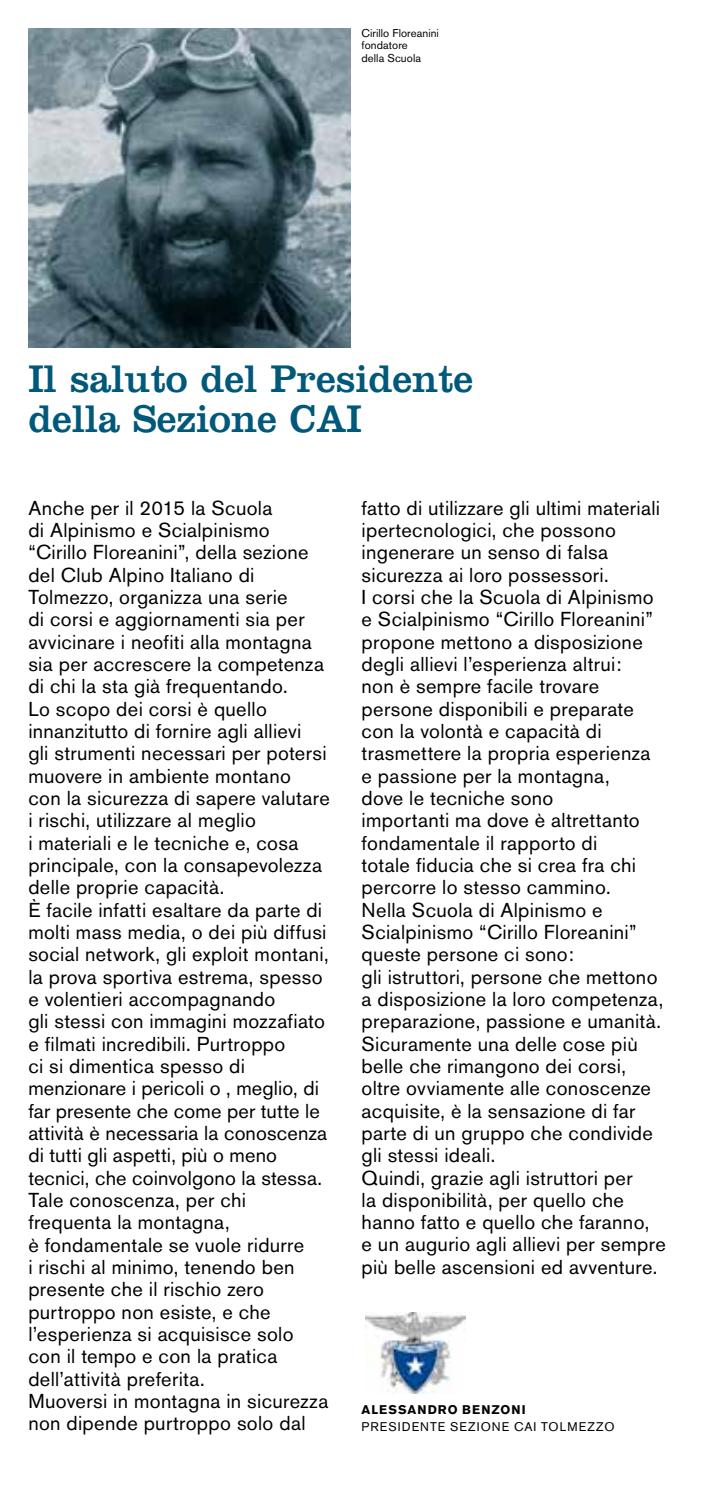
<style>
.page{position:relative;width:709px;height:1503px;background:#fff}
.page>*{position:absolute;margin:0;border:0;box-sizing:border-box;transform-origin:0 0}
.t1{font:40px/40px "Clarendon";color:#00587a}
.t2{font:20px/22.2px "Akzidenz Grotesk BE";letter-spacing:.015em;color:#000}
.t3{font:12.5px "Akzidenz Grotesk BE";letter-spacing:.085em;color:#000}
.t4{font:700 12.5px "Akzidenz Grotesk BE";letter-spacing:.085em;color:#000}
.t5{font:11.25px/12.5px "Akzidenz Grotesk BE";letter-spacing:.005em;color:#000}
</style>
<div class="page">
<img style="left:365px;top:1312px;width:100px;height:81px">
<img style="left:28px;top:28px;width:323px;height:319px">
<p class="t5" style="left:361px;top:27px;width:79px">Cirillo Floreanini fondatore<br>della Scuola</p>
<h1 class="t1" style="left:28px;top:358px;width:446px">Il saluto del Presidente della Sezione CAI</h1>
<p class="t2" style="left:28px;top:497px;width:303px">Anche per il 2015 la Scuola<br>di Alpinismo e Scialpinismo “Cirillo Floreanini”, della sezione del Club Alpino Italiano di<br>Tolmezzo, organizza una serie<br>di corsi e aggiornamenti sia per avvicinare i neofiti alla montagna sia per accrescere la competenza di chi la sta già frequentando.<br>Lo scopo dei corsi è quello innanzitutto di fornire agli allievi<br>gli strumenti necessari per potersi muovere in ambiente montano<br>con la sicurezza di sapere valutare i rischi, utilizzare al meglio<br>i materiali e le tecniche e, cosa principale, con la consapevolezza delle proprie capacità.<br>È facile infatti esaltare da parte di molti mass media, o dei più diffusi social network, gli exploit montani, la prova sportiva estrema, spesso e volentieri accompagnando<br>gli stessi con immagini mozzafiato e filmati incredibili. Purtroppo<br>ci si dimentica spesso di menzionare i pericoli o , meglio, di far presente che come per tutte le attività è necessaria la conoscenza di tutti gli aspetti, più o meno tecnici, che coinvolgono la stessa.<br>Tale conoscenza, per chi frequenta la montagna,<br>è fondamentale se vuole ridurre<br>i rischi al minimo, tenendo ben presente che il rischio zero purtroppo non esiste, e che l’esperienza si acquisisce solo con il tempo e con la pratica dell’attività preferita.<br>Muoversi in montagna in sicurezza non dipende purtroppo solo dal</p>
<p class="t2" style="left:361px;top:496px;width:306px">fatto di utilizzare gli ultimi materiali ipertecnologici, che possono ingenerare un senso di falsa sicurezza ai loro possessori.<br>I corsi che la Scuola di Alpinismo e Scialpinismo “Cirillo Floreanini” propone mettono a disposizione degli allievi l’esperienza altrui:<br>non è sempre facile trovare persone disponibili e preparate con la volontà e capacità di trasmettere la propria esperienza e passione per la montagna,<br>dove le tecniche sono<br>importanti ma dove è altrettanto fondamentale il rapporto di<br>totale fiducia che si crea fra chi percorre lo stesso cammino.<br>Nella Scuola di Alpinismo e<br>Scialpinismo “Cirillo Floreanini” queste persone ci sono:<br>gli istruttori, persone che mettono a disposizione la loro competenza, preparazione, passione e umanità.<br>Sicuramente una delle cose più belle che rimangono dei corsi, oltre ovviamente alle conoscenze acquisite, è la sensazione di far parte di un gruppo che condivide gli stessi ideali.<br>Quindi, grazie agli istruttori per<br>la disponibilità, per quello che hanno fatto e quello che faranno,<br>e un augurio agli allievi per sempre più belle ascensioni ed avventure.</p>
<p class="t4" style="left:361px;top:1401px;width:165px">ALESSANDRO BENZONI</p>
<p class="t3" style="left:361px;top:1418px;width:254px">presi dente s ezion e CAI Tolm ezzo</p>
</div>
